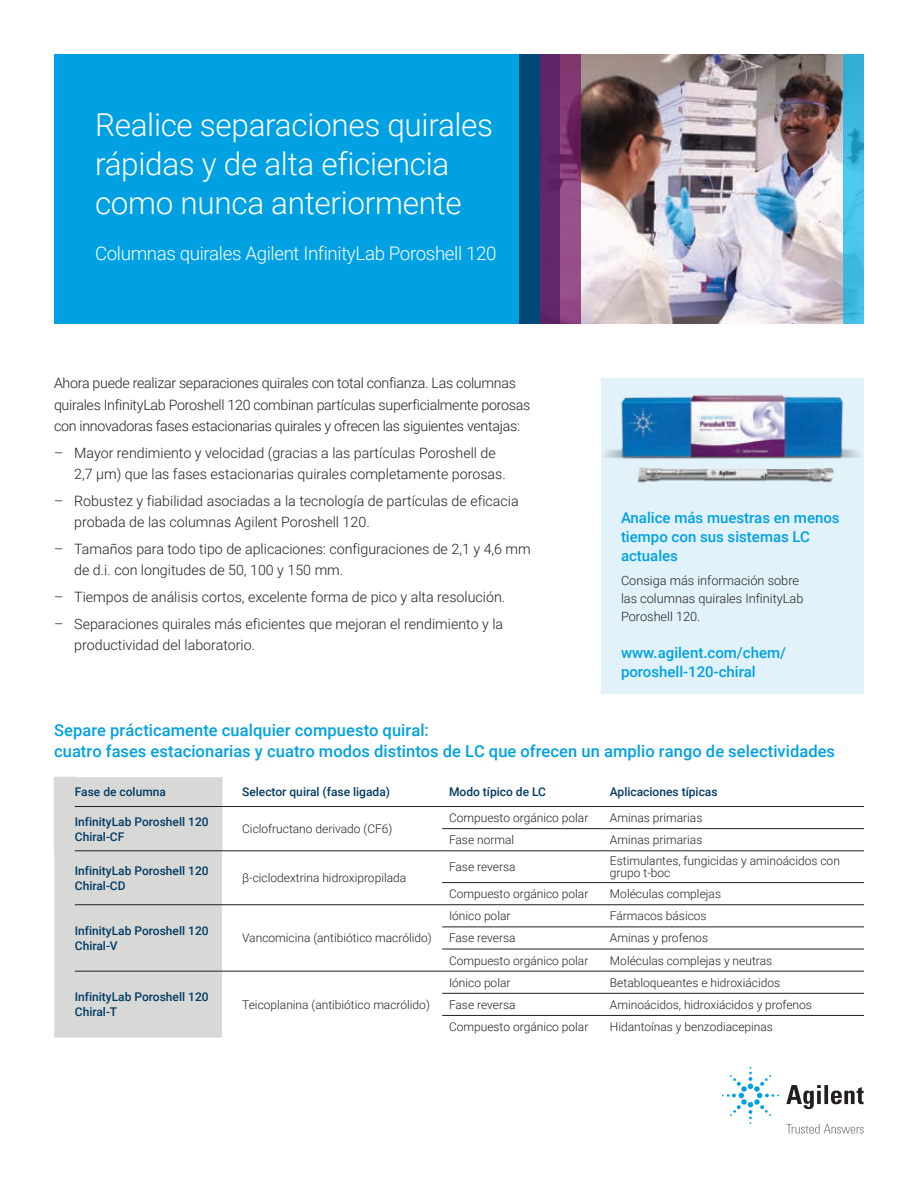
<style>
.page{position:relative;width:918px;height:1188px;background:#fff}
.page>*{position:absolute;margin:0;border:0;box-sizing:border-box;transform-origin:0 0}
.t1{font:300 31.5px/39px "Roboto";letter-spacing:-.01em;color:#fff}
.t2{font:300 18.75px "Roboto";letter-spacing:-.02em;color:#fff}
.t3{font:500 16.5px/21px "Roboto";letter-spacing:.005em;color:#00a1e3}
.t4{font:500 15px/18.8px "Roboto";color:#00a1e3}
.t5{font:300 14.25px/21px "Roboto";color:#231f20}
.t6{font:300 14.25px/21px "Roboto";letter-spacing:-.02em;color:#231f20}
.t7{font:300 12.75px/18px "Roboto";color:#231f20}
.t8{font:300 12px/12px "Roboto";color:#231f20}
.t9{font:500 12px/15px "Roboto";color:#003a63}
</style>
<div class="page">
<div style="left:601px;top:378px;width:263px;height:315px;background:#e1f2fb"></div>
<div style="left:54px;top:54px;width:486px;height:270px;background:#00a1e3"></div>
<img style="left:604px;top:395px;width:256px;height:88px">
<img style="left:580px;top:54px;width:264px;height:270px">
<svg style="left:844px;top:54px;width:20px;height:270px;background:#3db9e2"></svg>
<div style="left:520px;top:54px;width:40px;height:270px;background:#004976"></div>
<svg style="left:540px;top:54px;width:40px;height:270px;background:#743371"></svg>
<div style="left:54px;top:777px;width:168px;height:261px;background:#d8d9d7"></div>
<hr style="left:54px;top:777px;width:1px;height:30px;background:#d8d9d7">
<svg style="left:54px;top:807px;width:1px;height:44px"></svg>
<svg style="left:55px;top:777px;width:20px;height:1px"></svg>
<svg style="left:222px;top:777px;width:1px;height:74px"></svg>
<hr style="left:442px;top:927px;width:161px;height:1px;background:#231f20">
<hr style="left:603px;top:927px;width:261px;height:1px;background:#231f20">
<hr style="left:442px;top:949px;width:161px;height:1px;background:#231f20">
<hr style="left:603px;top:949px;width:261px;height:1px;background:#231f20">
<hr style="left:222px;top:971px;width:220px;height:1px;background:#231f20">
<hr style="left:442px;top:971px;width:161px;height:1px;background:#231f20">
<hr style="left:603px;top:971px;width:261px;height:1px;background:#231f20">
<hr style="left:442px;top:882px;width:161px;height:1px;background:#231f20">
<hr style="left:603px;top:882px;width:261px;height:1px;background:#231f20">
<hr style="left:222px;top:904px;width:220px;height:1px;background:#231f20">
<hr style="left:442px;top:904px;width:161px;height:1px;background:#231f20">
<hr style="left:603px;top:904px;width:261px;height:1px;background:#231f20">
<hr style="left:75px;top:806px;width:147px;height:1px;background:#231f20">
<hr style="left:222px;top:806px;width:220px;height:1px;background:#231f20">
<hr style="left:442px;top:806px;width:161px;height:1px;background:#231f20">
<hr style="left:603px;top:806px;width:261px;height:1px;background:#231f20">
<hr style="left:75px;top:904px;width:147px;height:1px;background:#231f20">
<hr style="left:75px;top:971px;width:147px;height:1px;background:#231f20">
<hr style="left:442px;top:1015px;width:161px;height:1px;background:#231f20">
<hr style="left:603px;top:1015px;width:261px;height:1px;background:#231f20">
<hr style="left:442px;top:828px;width:161px;height:1px;background:#231f20">
<hr style="left:603px;top:828px;width:261px;height:1px;background:#231f20">
<hr style="left:222px;top:851px;width:220px;height:1px;background:#231f20">
<hr style="left:442px;top:851px;width:161px;height:1px;background:#231f20">
<hr style="left:603px;top:851px;width:261px;height:1px;background:#231f20">
<hr style="left:442px;top:993px;width:161px;height:1px;background:#231f20">
<hr style="left:603px;top:993px;width:261px;height:1px;background:#231f20">
<hr style="left:75px;top:851px;width:147px;height:1px;background:#231f20">
<svg style="left:786px;top:1085px;width:78px;height:24px"></svg>
<svg style="left:722px;top:1067px;width:57px;height:57px"></svg>
<svg style="left:786px;top:1124px;width:78px;height:10px"></svg>
<h1 class="t1" style="left:95px;top:105px;width:400px">Realice separaciones quirales rápidas y de alta eficiencia como nunca anteriormente</h1>
<h2 class="t2" style="left:95px;top:240px;width:403px">Columnas quirales Agilent InfinityLab Poroshell 120</h2>
<p class="t6" style="left:54px;top:372px;width:478px">Ahora puede realizar separaciones quirales con total confianza. Las columnas quirales InfinityLab Poroshell 120 combinan partículas superficialmente porosas con innovadoras fases estacionarias quirales y ofrecen las siguientes ventajas:</p>
<p class="t5" style="left:74px;top:441px;width:433px;text-indent:-20px">– Mayor rendimiento y velocidad (gracias a las partículas Poroshell de<br>2,7 µm) que las fases estacionarias quirales completamente porosas.</p>
<p class="t5" style="left:74px;top:489px;width:446px;text-indent:-20px">– Robustez y fiabilidad asociadas a la tecnología de partículas de eficacia probada de las columnas Agilent Poroshell 120.</p>
<p class="t5" style="left:74px;top:537px;width:458px;text-indent:-20px">– Tamaños para todo tipo de aplicaciones: configuraciones de 2,1 y 4,6 mm de d.i. con longitudes de 50, 100 y 150 mm.</p>
<p class="t5" style="left:54px;top:585px;width:453px">– Tiempos de análisis cortos, excelente forma de pico y alta resolución.</p>
<p class="t5" style="left:74px;top:612px;width:430px;text-indent:-20px">– Separaciones quirales más eficientes que mejoran el rendimiento y la productividad del laboratorio.</p>
<p class="t4" style="left:621px;top:508px;width:220px">Analice más muestras en menos tiempo con sus sistemas LC actuales</p>
<p class="t7" style="left:621px;top:571px;width:184px">Consiga más información sobre las columnas quirales InfinityLab<br>Poroshell 120.</p>
<p class="t4" style="left:621px;top:643px;width:167px">www.agilent.com/chem/ poroshell-120-chiral</p>
<h3 class="t3" style="left:54px;top:719px;width:783px">Separe prácticamente cualquier compuesto quiral:<br>cuatro fases estacionarias y cuatro modos distintos de LC que ofrecen un amplio rango de selectividades</h3>
<p class="t9" style="left:75px;top:784px;width:93px">Fase de columna</p>
<p class="t9" style="left:242px;top:784px;width:149px">Selector quiral (fase ligada)</p>
<p class="t9" style="left:449px;top:784px;width:99px">Modo típico de LC</p>
<p class="t9" style="left:610px;top:784px;width:109px">Aplicaciones típicas</p>
<p class="t9" style="left:75px;top:813px;width:135px">InfinityLab Poroshell 120<br>Chiral-CF</p>
<p class="t8" style="left:242px;top:822px;width:152px">Ciclofructano derivado (CF6)</p>
<p class="t8" style="left:449px;top:811px;width:141px">Compuesto orgánico polar</p>
<p class="t8" style="left:610px;top:811px;width:94px">Aminas primarias</p>
<p class="t8" style="left:449px;top:834px;width:67px">Fase normal</p>
<p class="t8" style="left:610px;top:834px;width:94px">Aminas primarias</p>
<p class="t9" style="left:75px;top:863px;width:135px">InfinityLab Poroshell 120<br>Chiral-CD</p>
<p class="t8" style="left:242px;top:872px;width:166px">β-ciclodextrina hidroxipropilada</p>
<p class="t9" style="left:75px;top:923px;width:135px">InfinityLab Poroshell 120<br>Chiral-V</p>
<p class="t8" style="left:242px;top:932px;width:191px">Vancomicina (antibiótico macrólido)</p>
<p class="t9" style="left:75px;top:989px;width:135px">InfinityLab Poroshell 120<br>Chiral-T</p>
<p class="t8" style="left:242px;top:998px;width:189px">Teicoplanina (antibiótico macrólido)</p>
<p class="t8" style="left:449px;top:861px;width:68px">Fase reversa</p>
<p class="t8" style="left:610px;top:855px;width:232px">Estimulantes, fungicidas y aminoácidos con grupo t-boc</p>
<p class="t8" style="left:449px;top:887px;width:141px">Compuesto orgánico polar</p>
<p class="t8" style="left:610px;top:887px;width:113px">Moléculas complejas</p>
<p class="t8" style="left:449px;top:910px;width:63px">Iónico polar</p>
<p class="t8" style="left:610px;top:910px;width:98px">Fármacos básicos</p>
<p class="t8" style="left:449px;top:932px;width:68px">Fase reversa</p>
<p class="t8" style="left:610px;top:932px;width:100px">Aminas y profenos</p>
<p class="t8" style="left:449px;top:954px;width:141px">Compuesto orgánico polar</p>
<p class="t8" style="left:610px;top:954px;width:164px">Moléculas complejas y neutras</p>
<p class="t8" style="left:449px;top:976px;width:63px">Iónico polar</p>
<p class="t8" style="left:610px;top:976px;width:172px">Betabloqueantes e hidroxiácidos</p>
<p class="t8" style="left:449px;top:998px;width:68px">Fase reversa</p>
<p class="t8" style="left:610px;top:998px;width:204px">Aminoácidos, hidroxiácidos y profenos</p>
<p class="t8" style="left:449px;top:1020px;width:141px">Compuesto orgánico polar</p>
<p class="t8" style="left:610px;top:1020px;width:165px">Hidantoínas y benzodiacepinas</p>
</div>
